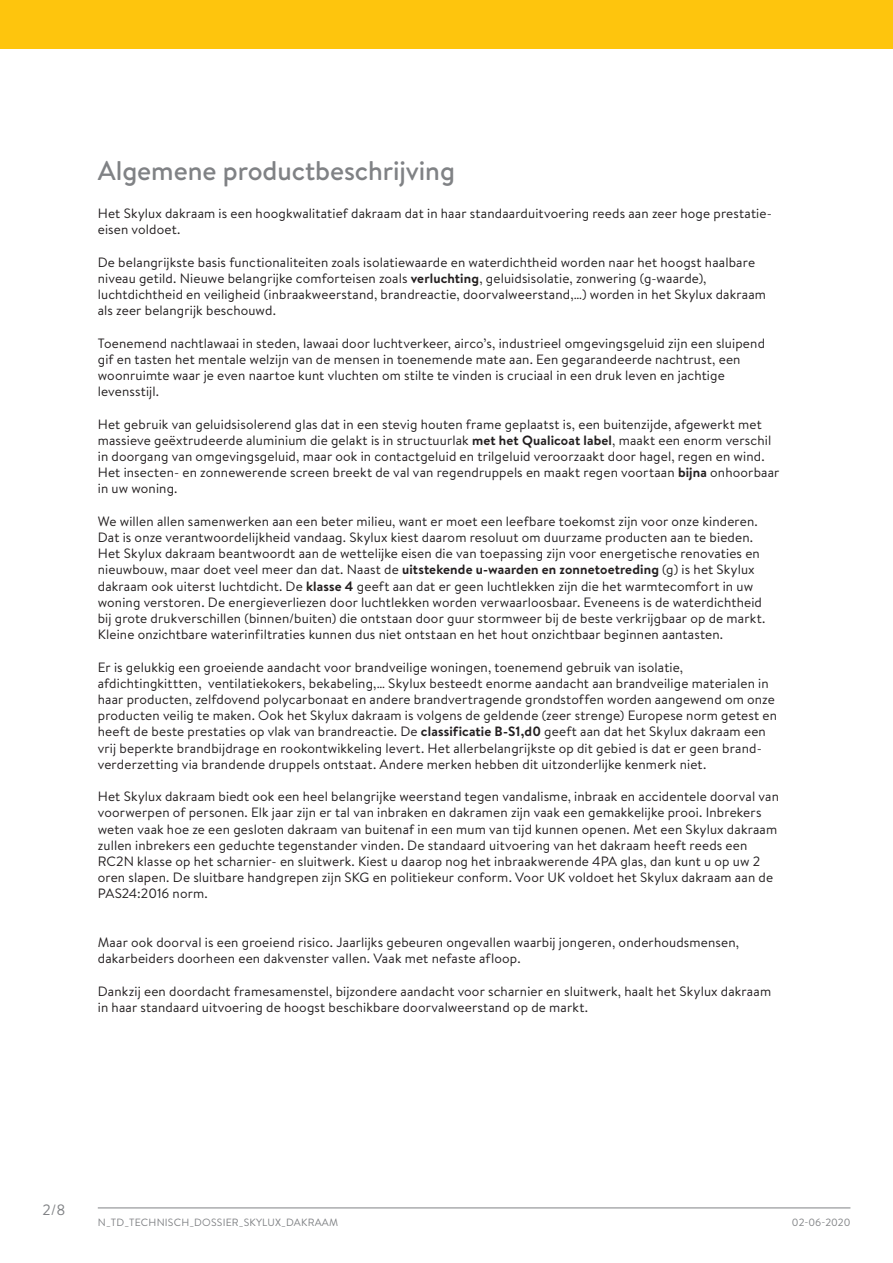
<style>
.page{position:relative;width:893px;height:1263px;background:#fff}
.page>*{position:absolute;margin:0;border:0;box-sizing:border-box;transform-origin:0 0}
.Titel_2{font:500 27px "Brandon Text";letter-spacing:-.005em;color:#808285}
.t1{font:15px "Brandon Text";color:#808285}
.tekst{font:13.5px/16.2px "Brandon Text";letter-spacing:.01em;color:#231f20}
.t2{font:10.5px "Brandon Text";letter-spacing:.02em;color:#808285}
.s1{font-weight:700}
</style>
<div class="page">
<hr style="left:98px;top:1207px;width:752px;height:1px;background:#808285">
<div style="left:0;top:0;width:893px;height:49px;background:#fec50d"></div>
<p class="Titel_2" style="left:98px;top:153px;width:359px">Algemene productbeschrijving</p>
<p class="tekst" style="left:98px;top:205px;width:676px">Het Skylux dakraam is een hoogkwalitatief dakraam dat in haar standaarduitvoering reeds aan zeer hoge prestatie&shy;eisen voldoet.</p>
<p class="tekst" style="left:98px;top:253px;width:670px">De belangrijkste basis functionaliteiten zoals isolatiewaarde en waterdichtheid worden naar het hoogst haalbare niveau getild. Nieuwe belangrijke comforteisen zoals <span class="s1">verluchting</span>, geluidsisolatie, zonwering (g-waarde), luchtdichtheid en veiligheid (inbraakweerstand, brandreactie, doorvalweerstand,…) worden in het Skylux dakraam als zeer belangrijk beschouwd.</p>
<p class="tekst" style="left:98px;top:334px;width:669px">Toenemend nachtlawaai in steden, lawaai door luchtverkeer, airco’s, industrieel omgevingsgeluid zijn een sluipend gif en tasten het mentale welzijn van de mensen in toenemende mate aan. Een gegarandeerde nachtrust, een woonruimte waar je even naartoe kunt vluchten om stilte te vinden is cruciaal in een druk leven en jachtige levensstijl.</p>
<p class="tekst" style="left:98px;top:415px;width:683px">Het gebruik van geluidsisolerend glas dat in een stevig houten frame geplaatst is, een buitenzijde, afgewerkt met massieve geëxtrudeerde aluminium die gelakt is in structuurlak <span class="s1">met het Qualicoat label</span>, maakt een enorm verschil in doorgang van omgevingsgeluid, maar ook in contactgeluid en trilgeluid veroorzaakt door hagel, regen en wind.<br>Het insecten- en zonnewerende screen breekt de val van regendruppels en maakt regen voortaan <span class="s1">bijna</span> onhoorbaar in uw woning.</p>
<p class="tekst" style="left:98px;top:513px;width:669px">We willen allen samenwerken aan een beter milieu, want er moet een leefbare toekomst zijn voor onze kinderen.<br>Dat is onze verantwoordelijkheid vandaag. Skylux kiest daarom resoluut om duurzame producten aan te bieden.<br>Het Skylux dakraam beantwoordt aan de wettelijke eisen die van toepassing zijn voor energetische renovaties en nieuwbouw, maar doet veel meer dan dat. Naast de <span class="s1">uitstekende u-waarden en zonnetoetreding</span> (g) is het Skylux dakraam ook uiterst luchtdicht. De <span class="s1">klasse 4</span> geeft aan dat er geen luchtlekken zijn die het warmtecomfort in uw woning verstoren. De energieverliezen door luchtlekken worden verwaarloosbaar. Eveneens is de waterdichtheid bij grote drukverschillen (binnen/buiten) die ontstaan door guur stormweer bij de beste verkrijgbaar op de markt.<br>Kleine onzichtbare waterinfiltraties kunnen dus niet ontstaan en het hout onzichtbaar beginnen aantasten.</p>
<p class="tekst" style="left:98px;top:658px;width:681px">Er is gelukkig een groeiende aandacht voor brandveilige woningen, toenemend gebruik van isolatie, afdichtingkittten, ventilatiekokers, bekabeling,… Skylux besteedt enorme aandacht aan brandveilige materialen in haar producten, zelfdovend polycarbonaat en andere brandvertragende grondstoffen worden aangewend om onze producten veilig te maken. Ook het Skylux dakraam is volgens de geldende (zeer strenge) Europese norm getest en heeft de beste prestaties op vlak van brandreactie. De <span class="s1">classificatie B-S1,d0</span> geeft aan dat het Skylux dakraam een vrij beperkte brandbijdrage en rookontwikkeling levert. Het allerbelangrijkste op dit gebied is dat er geen brand&shy;verderzetting via brandende druppels ontstaat. Andere merken hebben dit uitzonderlijke kenmerk niet.</p>
<p class="tekst" style="left:98px;top:788px;width:683px">Het Skylux dakraam biedt ook een heel belangrijke weerstand tegen vandalisme, inbraak en accidentele doorval van voorwerpen of personen. Elk jaar zijn er tal van inbraken en dakramen zijn vaak een gemakkelijke prooi. Inbrekers weten vaak hoe ze een gesloten dakraam van buitenaf in een mum van tijd kunnen openen. Met een Skylux dakraam zullen inbrekers een geduchte tegenstander vinden. De standaard uitvoering van het dakraam heeft reeds een RC2N klasse op het scharnier- en sluitwerk. Kiest u daarop nog het inbraakwerende 4PA glas, dan kunt u op uw 2 oren slapen. De sluitbare handgrepen zijn SKG en politiekeur conform. Voor UK voldoet het Skylux dakraam aan de PAS24:2016 norm.</p>
<p class="tekst" style="left:98px;top:934px;width:643px">Maar ook doorval is een groeiend risico. Jaarlijks gebeuren ongevallen waarbij jongeren, onderhoudsmensen, dakarbeiders doorheen een dakvenster vallen. Vaak met nefaste afloop.</p>
<p class="tekst" style="left:98px;top:982px;width:675px">Dankzij een doordacht framesamenstel, bijzondere aandacht voor scharnier en sluitwerk, haalt het Skylux dakraam in haar standaard uitvoering de hoogst beschikbare doorvalweerstand op de markt.</p>
<p class="t1" style="left:43px;top:1199px;width:24px">2/8</p>
<p class="t2" style="left:98px;top:1215px;width:242px">N_TD_TECHNISCH_DOSSIER_SKYLUX_DAKRAAM</p>
<p class="t2" style="left:792px;top:1215px;width:60px">02-06-2020</p>
</div>
